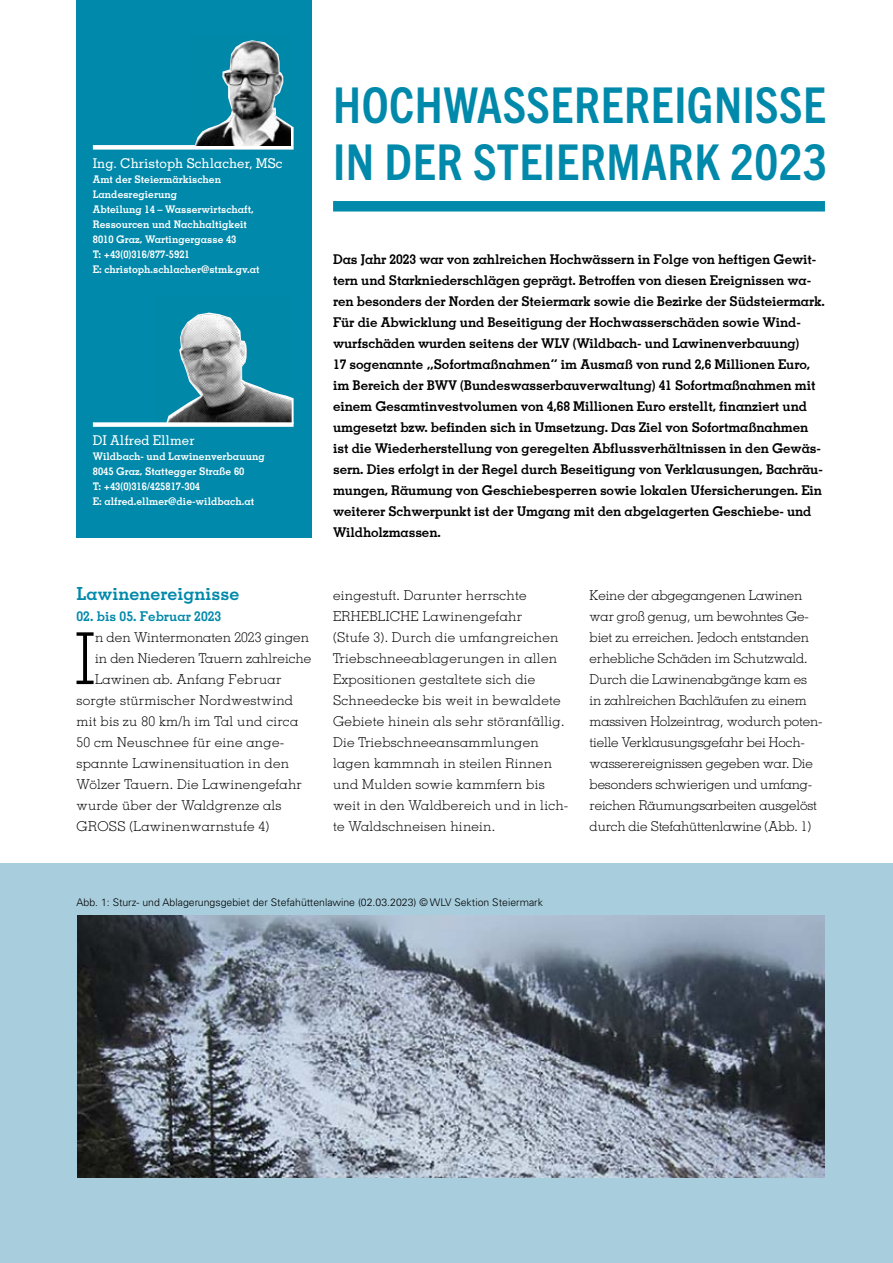
<style>
.page{position:relative;width:893px;height:1263px;background:#fff}
.page>*{position:absolute;margin:0;border:0;box-sizing:border-box;transform-origin:0 0}
.t1{font:300 71.7px "Memphis LT Std";color:#000}
.t2{font:700 condensed 49.5px/57px "Trade Gothic Next LT Pro";letter-spacing:.01em;color:#0089aa}
.t3{font:700 18px "Memphis LT Std";color:#0089aa}
.t4{font:700 13.5px/21px "Memphis";letter-spacing:-.01em;color:#000}
.t5{font:300 13.5px/21px "Memphis LT Std";letter-spacing:.02em;color:#000}
.t6{font:300 13.5px/21px "Memphis LT Std";letter-spacing:-.01em;color:#000}
.t7{font:300 13.5px "Memphis LT Std";color:#000}
.t8{font:500 13.5px "Memphis LT Std";color:#fff}
.t9{font:700 13.5px "Memphis LT Std";color:#0089aa}
.t10{font:700 10.5px/15px "Memphis LT Std";color:#fff}
.t11{font:300 10.5px "Univers LT Std";color:#000}
</style>
<div class="page">
<div style="left:77px;top:0;width:235px;height:537px;background:#0089aa"></div>
<div style="left:93px;top:145px;width:201px;height:5px;background:#fff"></div>
<svg style="left:291px;top:125px;width:3px;height:20px"></svg>
<img style="left:195px;top:40px;width:96px;height:105px">
<div style="left:93px;top:422px;width:201px;height:5px;background:#fff"></div>
<svg style="left:166px;top:397px;width:128px;height:27px"></svg>
<img style="left:166px;top:312px;width:126px;height:110px">
<div style="left:333px;top:201px;width:492px;height:11px;background:#0089aa"></div>
<div style="left:0;top:864px;width:893px;height:399px;background:#a8cede"></div>
<img style="left:77px;top:915px;width:748px;height:263px">
<p class="t8" style="left:93px;top:155px;width:191px">Ing. Christoph Schlacher, MSc</p>
<p class="t10" style="left:93px;top:172px;width:168px">Amt der Steiermärkischen<br>Landesregierung<br>Abteilung 14 – Wasserwirtschaft,<br>Ressourcen und Nachhaltigkeit<br>8010 Graz, Wartingergasse 43<br>T: +43(0)316/877-5921<br>E: christoph.schlacher@stmk.gv.at</p>
<p class="t8" style="left:93px;top:432px;width:103px">DI Alfred Ellmer</p>
<p class="t10" style="left:93px;top:449px;width:173px">Wildbach- und Lawinenverbauung<br>8045 Graz, Stattegger Straße 60<br>T: +43(0)316/425817-304<br>E: alfred.ellmer@die-wildbach.at</p>
<h3 class="t3" style="left:77px;top:582px;width:165px">Lawinenereignisse</h3>
<p class="t9" style="left:77px;top:608px;width:146px">02. bis 05. Februar 2023</p>
<h1 class="t1" style="left:75px;top:615px;width:21px">I</h1>
<p class="t7" style="left:95px;top:629px;width:216px">n den Wintermonaten 2023 gingen</p>
<p class="t7" style="left:95px;top:650px;width:218px">in den Niederen Tauern zahlreiche</p>
<p class="t5" style="left:95px;top:669px;width:188px">Lawinen ab. Anfang Februar</p>
<p class="t5" style="left:77px;top:690px;width:218px">sorgte stürmischer Nordwestwind</p>
<p class="t5" style="left:77px;top:711px;width:223px">mit bis zu 80 km/h im Tal und circa</p>
<p class="t5" style="left:77px;top:732px;width:209px">50 cm Neuschnee für eine ange-</p>
<p class="t5" style="left:77px;top:753px;width:214px">spannte Lawinensituation in den</p>
<p class="t5" style="left:77px;top:774px;width:227px">Wölzer Tauern. Die Lawinengefahr</p>
<p class="t5" style="left:77px;top:795px;width:207px">wurde über der Waldgrenze als</p>
<p class="t5" style="left:77px;top:816px;width:194px">GROSS (Lawinenwarnstufe 4)</p>
<h2 class="t2" style="left:333px;top:73px;width:495px">HOCHWASSEREREIGNISSE<br>IN DER STEIERMARK 2023</h2>
<p class="t4" style="left:333px;top:248px;width:493px">Das Jahr 2023 war von zahlreichen Hochwässern in Folge von heftigen Gewit&shy;tern und Starkniederschlägen geprägt. Betroffen von diesen Ereignissen wa&shy;ren besonders der Norden der Steiermark sowie die Bezirke der Südsteiermark.<br>Für die Abwicklung und Beseitigung der Hochwasserschäden sowie Wind&shy;wurfschäden wurden seitens der WLV (Wildbach- und Lawinenverbauung)<br>17 sogenannte „Sofortmaßnahmen“ im Ausmaß von rund 2,6 Millionen Euro, im Bereich der BWV (Bundeswasserbauverwaltung) 41 Sofortmaßnahmen mit einem Gesamtinvestvolumen von 4,68 Millionen Euro erstellt, finanziert und umgesetzt bzw. befinden sich in Umsetzung. Das Ziel von Sofortmaßnahmen ist die Wiederherstellung von geregelten Abflussverhältnissen in den Gewäs&shy;sern. Dies erfolgt in der Regel durch Beseitigung von Verklausungen, Bachräu&shy;mungen, Räumung von Geschiebesperren sowie lokalen Ufersicherungen. Ein weiterer Schwerpunkt ist der Umgang mit den abgelagerten Geschiebe- und Wildholzmassen.</p>
<p class="t5" style="left:333px;top:585px;width:237px">eingestuft. Darunter herrschte<br>ERHEBLICHE Lawinengefahr<br>(Stufe 3). Durch die umfangreichen<br>Triebschneeablagerungen in allen<br>Expositionen gestaltete sich die<br>Schneedecke bis weit in bewaldete<br>Gebiete hinein als sehr störanfällig.<br>Die Triebschneeansammlungen lagen kammnah in steilen Rinnen und Mulden sowie kammfern bis weit in den Waldbereich und in lich&shy;te Waldschneisen hinein.</p>
<p class="t6" style="left:590px;top:585px;width:234px">Keine der abgegangenen Lawinen war groß genug, um bewohntes Ge&shy;biet zu erreichen. Jedoch entstanden erhebliche Schäden im Schutzwald.<br>Durch die Lawinenabgänge kam es<br>in zahlreichen Bachläufen zu einem massiven Holzeintrag, wodurch poten&shy;tielle Verklausungsgefahr bei Hoch&shy;wasserereignissen gegeben war. Die besonders schwierigen und umfang&shy;reichen Räumungsarbeiten ausgelöst durch die Stefahüttenlawine (Abb. 1)</p>
<p class="t11" style="left:77px;top:896px;width:468px">Abb. 1: Sturz- und Ablagerungsgebiet der Stefahüttenlawine (02.03.2023) © WLV Sektion Steiermark</p>
</div>
